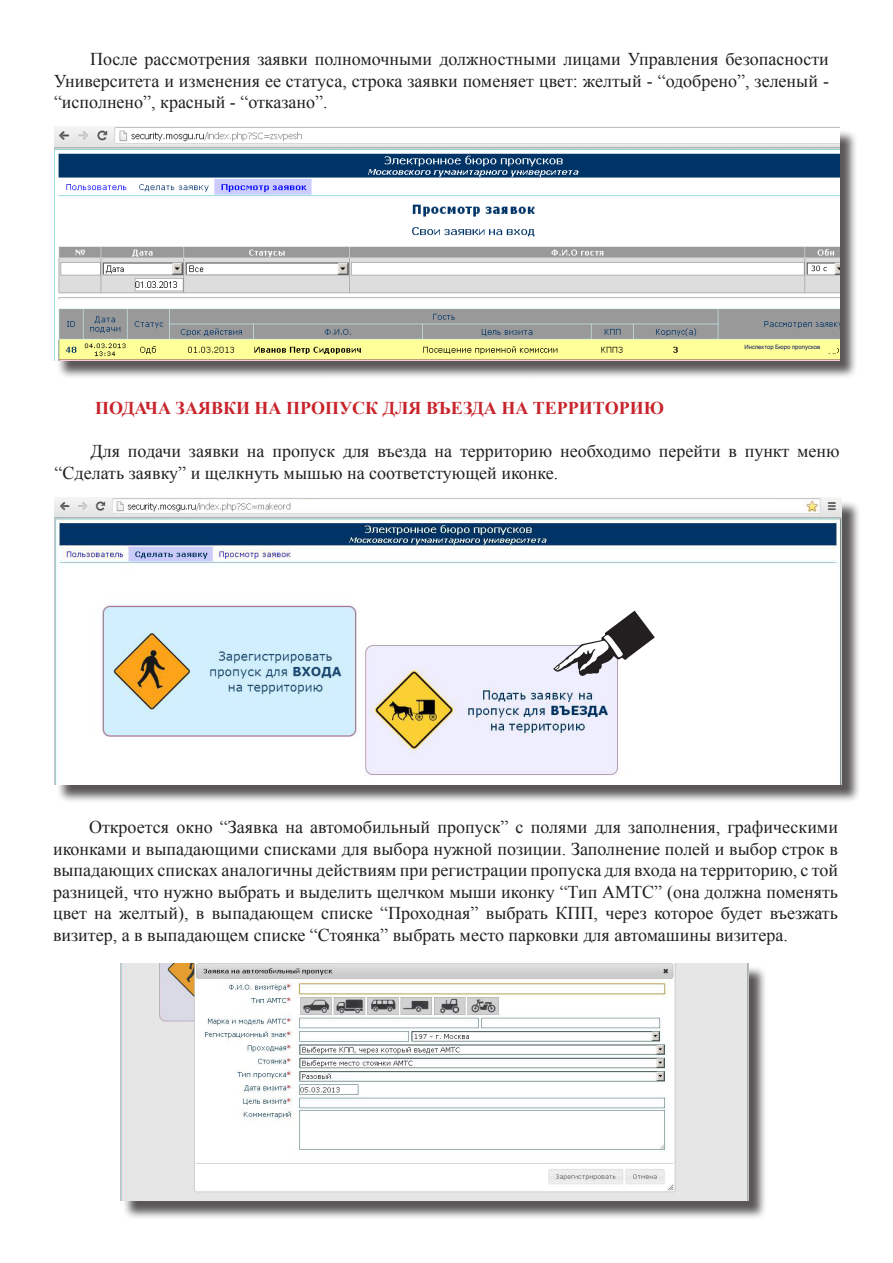
<style>
.page{position:relative;width:893px;height:1263px;background:#fff}
.page>*{position:absolute;margin:0;border:0;box-sizing:border-box;transform-origin:0 0}
.t1{font:18px/21.6px "Times New Roman";color:#231f20;text-align:justify}
.t2{font:700 18px "Times New Roman";color:#c8242b}
.t3{font:6px "Arial";color:#131a5d}
</style>
<div class="page">
<div style="left:56px;top:129px;width:808px;height:256px;background:#231f20;opacity:.75"></div>
<img style="left:54px;top:127px;width:785px;height:233px">
<svg style="left:808px;top:264px;width:17px;height:9px"></svg>
<svg style="left:811px;top:266px;width:16px;height:5px"></svg>
<div style="left:716px;top:342px;width:121px;height:11px;background:#feff99"></div>
<div style="left:57px;top:500px;width:810px;height:309px;background:#231f20;opacity:.75"></div>
<img style="left:54px;top:498px;width:788px;height:286px">
<svg style="left:553px;top:611px;width:102px;height:65px"></svg>
<div style="left:123px;top:965px;width:650px;height:261px;background:#231f20;opacity:.75"></div>
<img style="left:120px;top:963px;width:628px;height:238px">
<p class="t1" style="left:54px;top:48px;width:776px;text-indent:36px">После рассмотрения заявки полномочными должностными лицами Управления безопасности Университета и изменения ее статуса, строка заявки поменяет цвет: желтый - “одобрено”, зеленый - “исполнено”, красный - “отказано”.</p>
<p class="t3" style="left:744px;top:343px;width:77px">Инспектор Бюро пропусков</p>
<p class="t2" style="left:95px;top:396px;width:570px">ПОДАЧА ЗАЯВКИ НА ПРОПУСК ДЛЯ ВЪЕЗДА НА ТЕРРИТОРИЮ</p>
<p class="t1" style="left:55px;top:440px;width:786px;text-indent:36px">Для подачи заявки на пропуск для въезда на территорию необходимо перейти в пункт меню “Сделать заявку” и щелкнуть мышью на соответстующей иконке.</p>
<p class="t1" style="left:53px;top:816px;width:786px;text-indent:36px">Откроется окно “Заявка на автомобильный пропуск” с полями для заполнения, графическими иконками и выпадающими списками для выбора нужной позиции. Заполнение полей и выбор строк в выпадающих списках аналогичны действиям при регистрации пропуска для входа на территорию, с той разницей, что нужно выбрать и выделить щелчком мыши иконку “Тип АМТС” (она должна поменять цвет на желтый), в выпадающем списке “Проходная” выбрать КПП, через которое будет въезжать визитер, а в выпадающем списке “Стоянка” выбрать место парковки для автомашины визитера.</p>
</div>
